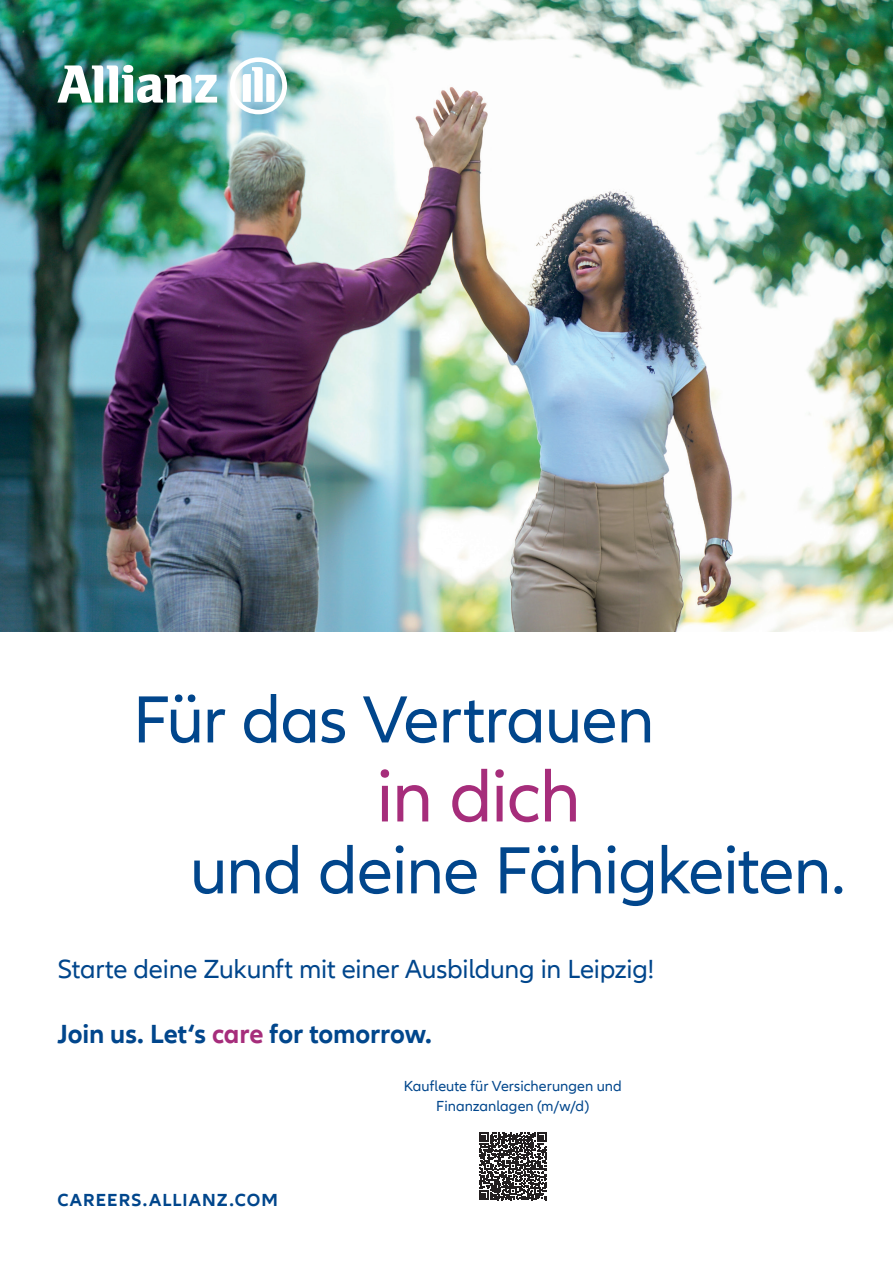
<style>
.page{position:relative;width:893px;height:1263px;background:#fff}
.page>*{position:absolute;margin:0;border:0;box-sizing:border-box;transform-origin:0 0}
.t1{font:75px "Allianz Neo";letter-spacing:-.02em;color:#a62d7b}
.t2{font:69px "Allianz Neo";letter-spacing:-.015em;color:#01468c}
.t3{font:27px "Allianz Neo";letter-spacing:-.01em;color:#01468c}
.t4{font:700 27px "Allianz Neo";letter-spacing:-.005em;color:#01468c}
.t5{font:700 18px "Allianz Neo";letter-spacing:.06em;color:#01468c}
.t6{font:15px/19.5px "Allianz Neo";letter-spacing:.005em;color:#01468c;text-align:center}
.s1{color:#a62d7b}
</style>
<div class="page">
<img style="left:0;top:0;width:893px;height:631px">
<svg style="left:479px;top:1132px;width:68px;height:68px"></svg>
<img style="left:57px;top:65px;width:160px;height:38px">
<svg style="left:230px;top:57px;width:57px;height:57px"></svg>
<h2 class="t2" style="left:133px;top:680px;width:523px">Für das Vertrauen</h2>
<h1 class="t1" style="left:376px;top:754px;width:206px">in dich</h1>
<h2 class="t2" style="left:190px;top:831px;width:657px">und deine Fähigkeiten.</h2>
<h3 class="t3" style="left:57px;top:954px;width:598px">Starte deine Zukunft mit einer Ausbildung in Leipzig!</h3>
<h3 class="t4" style="left:57px;top:1018px;width:376px">Join us. Let‘s <span class="s1">care</span> for tomorrow.</h3>
<p class="t5" style="left:57px;top:1189px;width:222px">CAREERS.ALLIANZ.COM</p>
<p class="t6" style="left:404px;top:1077px;width:219px">Kaufleute für Versicherungen und<br>Finanzanlagen (m/w/d)</p>
</div>
